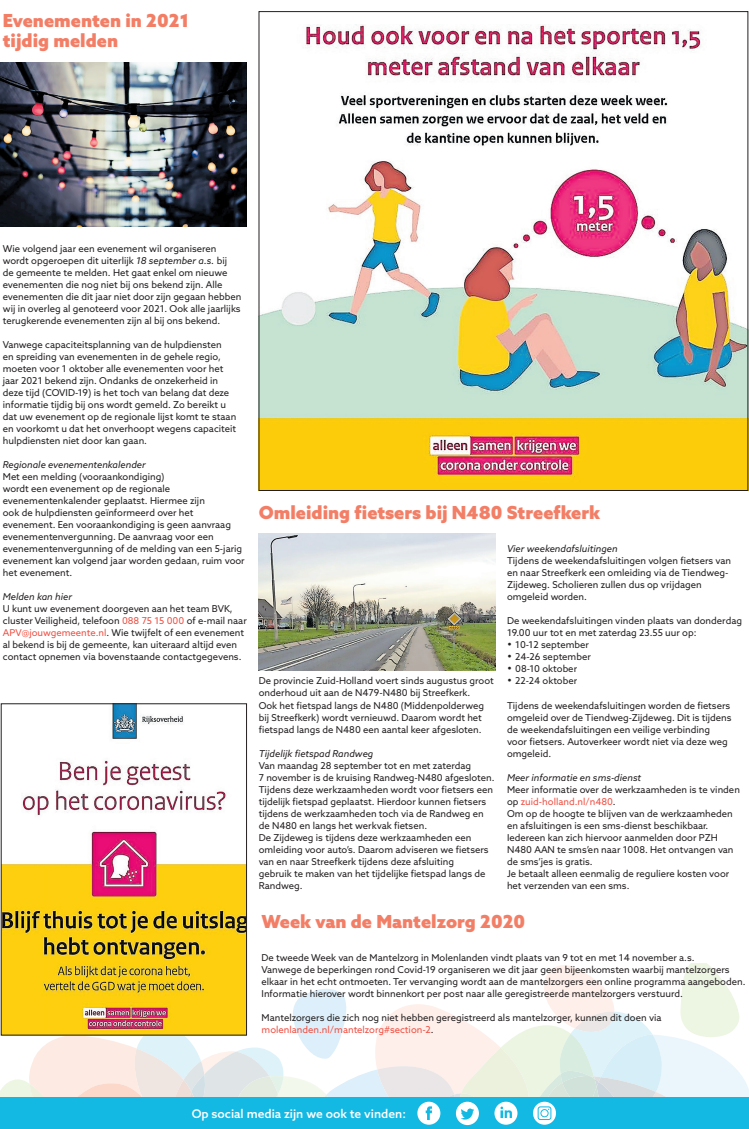
<style>
.page{position:relative;width:749px;height:1129px;background:#fff}
.page>*{position:absolute;margin:0;border:0;box-sizing:border-box;transform-origin:0 0}
.t1{font:900 18px/20px "Azo Sans";color:#f37e66}
.t2{font:500 12px "Azo Sans";color:#fff}
.t3{font:9.5px/12px "Azo Sans";color:#231f20}
.t4{font:italic 9.5px "Azo Sans";color:#231f20}
.s1{font-style:italic}
.s2{color:#ef4f42}
.s3{font-size:13px}
</style>
<div class="page">
<div style="left:0;top:1097px;width:748px;height:31px;background:#13b8e3"></div>
<svg style="left:0;top:962px;width:748px;height:162px"></svg>
<svg style="left:541px;top:1109px;width:6px;height:7px"></svg>
<img style="left:261px;top:25px;width:484px;height:463px">
<img style="left:259px;top:533px;width:236px;height:137px">
<img style="left:0;top:62px;width:247px;height:165px">
<img style="left:3px;top:705px;width:242px;height:328px">
<div style="left:1px;top:703px;width:246px;height:332px;border:1px solid #231f20"></div>
<h1 class="t1" style="left:3px;top:10px;width:188px">Evenementen in 2021 tijdig melden</h1>
<p class="t3" style="left:3px;top:242px;width:240px">Wie volgend jaar een evenement wil organiseren wordt opgeroepen dit uiterlijk <span class="s1">18 september a.s.</span> bij<br>de gemeente te melden. Het gaat enkel om nieuwe evenementen die nog niet bij ons bekend zijn. Alle evenementen die dit jaar niet door zijn gegaan hebben wij in overleg al genoteerd voor 2021. Ook alle jaarlijks terugkerende evenementen zijn al bij ons bekend.</p>
<p class="t3" style="left:3px;top:338px;width:235px">Vanwege capaciteitsplanning van de hulpdiensten<br>en spreiding van evenementen in de gehele regio, moeten voor 1 oktober alle evenementen voor het jaar 2021 bekend zijn. Ondanks de onzekerheid in deze tijd (COVID-19) is het toch van belang dat deze informatie tijdig bij ons wordt gemeld. Zo bereikt u dat uw evenement op de regionale lijst komt te staan en voorkomt u dat het onverhoopt wegens capaciteit hulpdiensten niet door kan gaan.</p>
<p class="t4" style="left:3px;top:458px;width:144px">Regionale evenementenkalender</p>
<p class="t3" style="left:3px;top:470px;width:243px">Met een melding (vooraankondiging)<br>wordt een evenement op de regionale evenementenkalender geplaatst. Hiermee zijn<br>ook de hulpdiensten geïnformeerd over het evenement. Een vooraankondiging is geen aanvraag evenementenvergunning. De aanvraag voor een evenementenvergunning of de melding van een 5-jarig evenement kan volgend jaar worden gedaan, ruim voor het evenement.</p>
<p class="t4" style="left:3px;top:590px;width:71px">Melden kan hier</p>
<p class="t3" style="left:3px;top:602px;width:245px">U kunt uw evenement doorgeven aan het team BVK, cluster Veiligheid, telefoon <span class="s2">088 75 15 000</span> of e-mail naar <span class="s2">APV@jouwgemeente.nl</span>. Wie twijfelt of een evenement al bekend is bij de gemeente, kan uiteraard altijd even contact opnemen via bovenstaande contactgegevens.</p>
<h1 class="t1" style="left:259px;top:502px;width:343px">Omleiding fietsers bij N480 Streefkerk</h1>
<p class="t3" style="left:259px;top:674px;width:236px">De provincie Zuid-Holland voert sinds augustus groot onderhoud uit aan de N479-N480 bij Streefkerk.<br>Ook het fietspad langs de N480 (Middenpolderweg bij Streefkerk) wordt vernieuwd. Daarom wordt het fietspad langs de N480 een aantal keer afgesloten.</p>
<p class="t4" style="left:259px;top:746px;width:116px">Tijdelijk fietspad Randweg</p>
<p class="t3" style="left:259px;top:758px;width:237px">Van maandag 28 september tot en met zaterdag<br>7 november is de kruising Randweg-N480 afgesloten.<br>Tijdens deze werkzaamheden wordt voor fietsers een tijdelijk fietspad geplaatst. Hierdoor kunnen fietsers tijdens de werkzaamheden toch via de Randweg en de N480 en langs het werkvak fietsen.<br>De Zijdeweg is tijdens deze werkzaamheden een omleiding voor auto’s. Daarom adviseren we fietsers van en naar Streefkerk tijdens deze afsluiting<br>gebruik te maken van het tijdelijke fietspad langs de Randweg.</p>
<p class="t4" style="left:507px;top:542px;width:112px">Vier weekendafsluitingen</p>
<p class="t3" style="left:507px;top:554px;width:225px">Tijdens de weekendafsluitingen volgen fietsers van en naar Streefkerk een omleiding via de Tiendweg-Zijdeweg. Scholieren zullen dus op vrijdagen omgeleid worden.</p>
<p class="t3" style="left:507px;top:614px;width:236px">De weekendafsluitingen vinden plaats van donderdag<br>19.00 uur tot en met zaterdag 23.55 uur op:</p>
<p class="t3" style="left:507px;top:638px;width:83px"><span class="s3">•</span> 10-12 september</p>
<p class="t3" style="left:507px;top:650px;width:85px"><span class="s3">•</span> 24-26 september</p>
<p class="t3" style="left:507px;top:662px;width:72px"><span class="s3">•</span> 08-10 oktober</p>
<p class="t3" style="left:507px;top:674px;width:72px"><span class="s3">•</span> 22-24 oktober</p>
<p class="t3" style="left:507px;top:698px;width:226px">Tijdens de weekendafsluitingen worden de fietsers omgeleid over de Tiendweg-Zijdeweg. Dit is tijdens de weekendafsluitingen een veilige verbinding voor fietsers. Autoverkeer wordt niet via deze weg omgeleid.</p>
<p class="t4" style="left:507px;top:770px;width:136px">Meer informatie en sms-dienst</p>
<p class="t3" style="left:507px;top:782px;width:234px">Meer informatie over de werkzaamheden is te vinden op <span class="s2">zuid-holland.nl/n480</span>.<br>Om op de hoogte te blijven van de werkzaamheden en afsluitingen is een sms-dienst beschikbaar.<br>Iedereen kan zich hiervoor aanmelden door PZH N480 AAN te sms’en naar 1008. Het ontvangen van de sms’jes is gratis.<br>Je betaalt alleen eenmalig de reguliere kosten voor het verzenden van een sms.</p>
<h1 class="t1" style="left:261px;top:910px;width:265px">Week van de Mantelzorg 2020</h1>
<p class="t3" style="left:261px;top:950px;width:485px">De tweede Week van de Mantelzorg in Molenlanden vindt plaats van 9 tot en met 14 november a.s.<br>Vanwege de beperkingen rond Covid-19 organiseren we dit jaar geen bijeenkomsten waarbij mantelzorgers elkaar in het echt ontmoeten. Ter vervanging wordt aan de mantelzorgers een online programma aangeboden.<br>Informatie hierover wordt binnenkort per post naar alle geregistreerde mantelzorgers verstuurd.</p>
<p class="t3" style="left:261px;top:1010px;width:401px">Mantelzorgers die zich nog niet hebben geregistreerd als mantelzorger, kunnen dit doen via <span class="s2">molenlanden.nl/mantelzorg#section-2</span>.</p>
<p class="t2" style="left:192px;top:1105px;width:216px">Op social media zijn we ook te vinden:</p>
</div>
